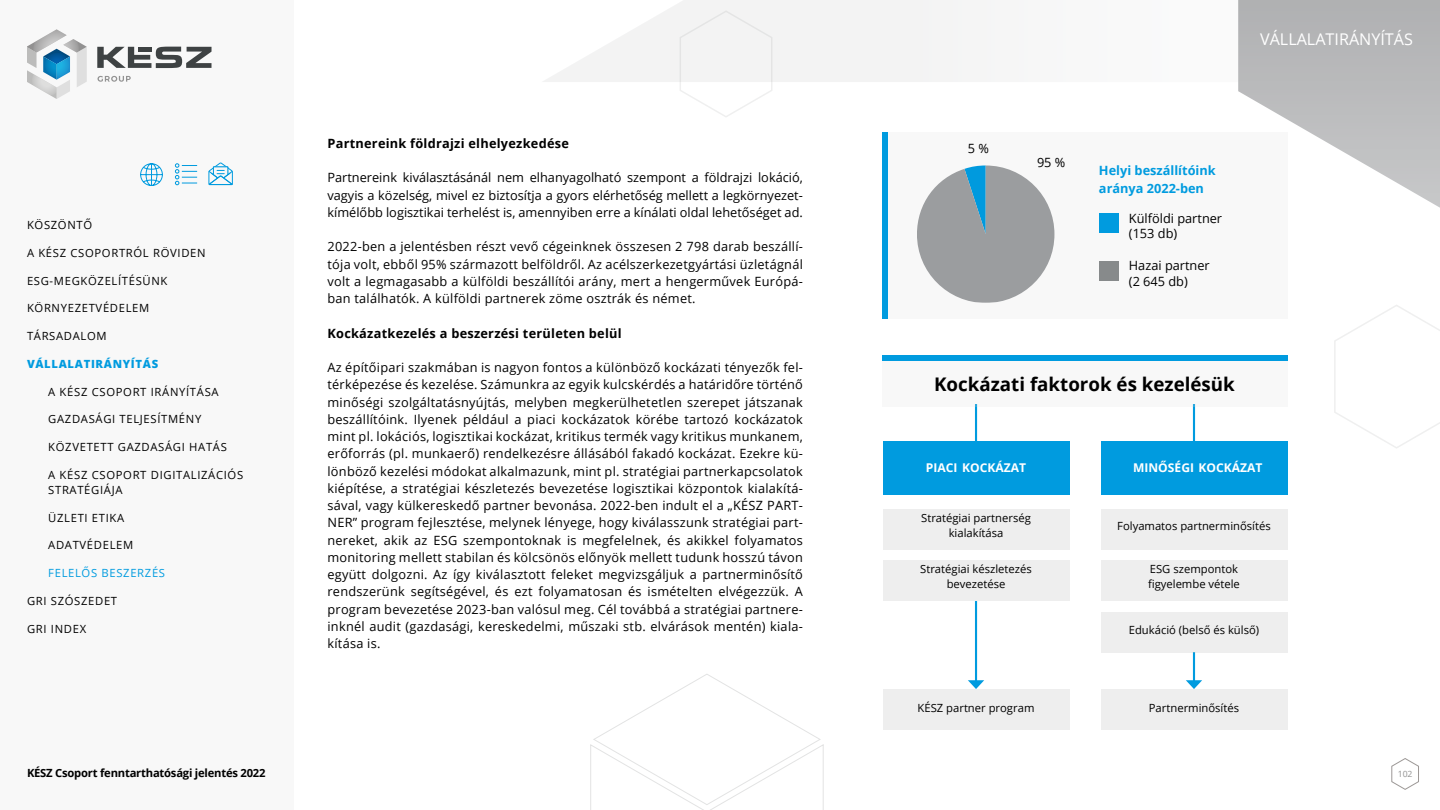
<style>
.page{position:relative;width:1440px;height:810px;background:#fff}
.page>*{position:absolute;margin:0;border:0;box-sizing:border-box;transform-origin:0 0}
.t1{font:700 18.75px "Open Sans";color:#000}
.t2{font:16.12px "Open Sans";color:#fff}
.t3{font:12.75px/17.2px "Open Sans";letter-spacing:.02em;color:#000;text-align:justify}
.t4{font:700 12.75px "Open Sans";letter-spacing:.02em;color:#000}
.t5{font:12.75px/15.3px "Open Sans";color:#000}
.t6{font:700 12.75px/17.2px "Open Sans";color:#009bdf}
.t7{font:700 12.08px "Open Sans";color:#fff}
.t8{font:11.25px/15px "Open Sans";letter-spacing:.06em;color:#000}
.t9{font:11.25px/15px "Open Sans";color:#000;text-align:center}
.t10{font:700 11.25px "Open Sans";letter-spacing:-.02em;color:#000}
.t11{font:800 11.25px "Open Sans";letter-spacing:.06em;color:#009bdf}
.t12{font:11.25px "Open Sans";letter-spacing:.06em;color:#009bdf}
.t13{font:8.7px "Open Sans";color:#000}
.t14{font:8.62px "Open Sans";color:#929292}
</style>
<div class="page">
<svg style="left:543px;top:0;width:419px;height:82px"></svg>
<svg style="left:1238px;top:0;width:202px;height:208px"></svg>
<div style="left:0;top:0;width:294px;height:810px;background:#f8f8f8"></div>
<svg style="left:27px;top:29px;width:60px;height:70px"></svg>
<svg style="left:44px;top:51px;width:26px;height:26px"></svg>
<svg style="left:97px;top:47px;width:115px;height:21px"></svg>
<svg style="left:98px;top:76px;width:33px;height:6px"></svg>
<div style="left:882px;top:133px;width:405px;height:186px;background:#f8f8f8"></div>
<div style="left:882px;top:133px;width:6px;height:186px;background:#009bdf"></div>
<div style="left:1099px;top:213px;width:19px;height:20px;background:#009bdf"></div>
<div style="left:1099px;top:261px;width:19px;height:20px;background:#878a8b"></div>
<svg style="left:917px;top:165px;width:137px;height:138px"></svg>
<hr style="left:975px;top:404px;width:2px;height:40px;background:#009bdf">
<hr style="left:975px;top:601px;width:2px;height:83px;background:#009bdf">
<svg style="left:968px;top:680px;width:16px;height:9px"></svg>
<hr style="left:1193px;top:404px;width:2px;height:40px;background:#009bdf">
<hr style="left:1193px;top:652px;width:2px;height:32px;background:#009bdf">
<svg style="left:1186px;top:680px;width:16px;height:9px"></svg>
<div style="left:882px;top:355px;width:405px;height:52px;background:#f8f8f8"></div>
<div style="left:883px;top:441px;width:186px;height:53px;background:#009bdf"></div>
<div style="left:1101px;top:441px;width:186px;height:53px;background:#009bdf"></div>
<div style="left:883px;top:509px;width:186px;height:41px;background:#eee"></div>
<div style="left:883px;top:561px;width:186px;height:40px;background:#eee"></div>
<div style="left:1101px;top:561px;width:186px;height:40px;background:#eee"></div>
<div style="left:1101px;top:612px;width:186px;height:40px;background:#eee"></div>
<div style="left:1101px;top:689px;width:186px;height:41px;background:#eee"></div>
<div style="left:883px;top:689px;width:186px;height:41px;background:#eee"></div>
<div style="left:1101px;top:509px;width:186px;height:41px;background:#eee"></div>
<div style="left:882px;top:355px;width:405px;height:6px;background:#009bdf"></div>
<svg style="left:1334px;top:305px;width:106px;height:143px"></svg>
<svg style="left:679px;top:9px;width:94px;height:108px"></svg>
<svg style="left:590px;top:674px;width:234px;height:136px"></svg>
<svg style="left:140px;top:163px;width:23px;height:23px"></svg>
<svg style="left:208px;top:162px;width:25px;height:23px"></svg>
<svg style="left:175px;top:163px;width:23px;height:23px"></svg>
<svg style="left:1391px;top:758px;width:28px;height:32px"></svg>
<p class="t8" style="left:27px;top:217px;width:67px">KÖSZÖNTŐ</p>
<p class="t8" style="left:27px;top:245px;width:180px">A KÉSZ CSOPORTRÓL RÖVIDEN</p>
<p class="t8" style="left:27px;top:273px;width:142px">ESG-MEGKÖZELÍTÉSÜNK</p>
<p class="t8" style="left:27px;top:300px;width:124px">KÖRNYEZETVÉDELEM</p>
<p class="t8" style="left:27px;top:328px;width:81px">TÁRSADALOM</p>
<p class="t11" style="left:27px;top:356px;width:133px">VÁLLALATIRÁNYÍTÁS</p>
<p class="t8" style="left:48px;top:384px;width:172px">A KÉSZ CSOPORT IRÁNYÍTÁSA</p>
<p class="t8" style="left:48px;top:412px;width:155px">GAZDASÁGI TELJESÍTMÉNY</p>
<p class="t8" style="left:48px;top:439px;width:180px">KÖZVETETT GAZDASÁGI HATÁS</p>
<p class="t8" style="left:48px;top:467px;width:197px">A KÉSZ CSOPORT DIGITALIZÁCIÓS<br>STRATÉGIÁJA</p>
<p class="t8" style="left:48px;top:510px;width:78px">ÜZLETI ETIKA</p>
<p class="t8" style="left:48px;top:538px;width:87px">ADATVÉDELEM</p>
<p class="t12" style="left:48px;top:565px;width:118px">FELELŐS BESZERZÉS</p>
<p class="t8" style="left:27px;top:593px;width:92px">GRI SZÓSZEDET</p>
<p class="t8" style="left:27px;top:621px;width:61px">GRI INDEX</p>
<p class="t10" style="left:27px;top:765px;width:240px">KÉSZ Csoport fenntarthatósági jelentés 2022</p>
<p class="t4" style="left:327px;top:134px;width:243px">Partnereink földrajzi elhelyezkedése</p>
<p class="t3" style="left:327px;top:169px;width:477px">Partnereink kiválasztásánál nem elhanyagolható szempont a földrajzi lokáció, vagyis a közelség, mivel ez biztosítja a gyors elérhetőség mellett a legkörnyezet&shy;kímélőbb logisztikai terhelést is, amennyiben erre a kínálati oldal lehetőséget ad.</p>
<p class="t3" style="left:327px;top:238px;width:477px">2022-ben a jelentésben részt vevő cégeinknek összesen 2 798 darab beszállí&shy;tója volt, ebből 95% származott belföldről. Az acélszerkezetgyártási üzletágnál volt a legmagasabb a külföldi beszállítói arány, mert a hengerművek Európá&shy;ban találhatók. A külföldi partnerek zöme osztrák és német.</p>
<p class="t4" style="left:327px;top:324px;width:296px">Kockázatkezelés a beszerzési területen belül</p>
<p class="t3" style="left:327px;top:358px;width:477px">Az építőipari szakmában is nagyon fontos a különböző kockázati tényezők fel&shy;térképezése és kezelése. Számunkra az egyik kulcskérdés a határidőre történő minőségi szolgáltatásnyújtás, melyben megkerülhetetlen szerepet játszanak beszállítóink. Ilyenek például a piaci kockázatok körébe tartozó kockázatok mint pl. lokációs, logisztikai kockázat, kritikus termék vagy kritikus munkanem, erőforrás (pl. munkaerő) rendelkezésre állásából fakadó kockázat. Ezekre kü&shy;lönböző kezelési módokat alkalmazunk, mint pl. stratégiai partnerkapcsolatok kiépítése, a stratégiai készletezés bevezetése logisztikai központok kialakítá&shy;sával, vagy külkereskedő partner bevonása. 2022-ben indult el a „KÉSZ PART-NER” program fejlesztése, melynek lényege, hogy kiválasszunk stratégiai part&shy;nereket, akik az ESG szempontoknak is megfelelnek, és akikkel folyamatos monitoring mellett stabilan és kölcsönös előnyök mellett tudunk hosszú távon együtt dolgozni. Az így kiválasztott feleket megvizsgáljuk a partnerminősítő rendszerünk segítségével, és ezt folyamatosan és ismételten elvégezzük. A program bevezetése 2023-ban valósul meg. Cél továbbá a stratégiai partnere&shy;inknél audit (gazdasági, kereskedelmi, műszaki stb. elvárások mentén) kiala&shy;kítása is.</p>
<p class="t2" style="left:1260px;top:28px;width:154px">VÁLLALATIRÁNYÍTÁS</p>
<p class="t3" style="left:968px;top:140px;width:23px">5 %</p>
<p class="t13" style="left:964px;top:150px;width:14px">5%</p>
<p class="t3" style="left:1037px;top:153px;width:30px">95 %</p>
<p class="t6" style="left:1099px;top:162px;width:118px">Helyi beszállítóink aránya 2022-ben</p>
<p class="t5" style="left:1129px;top:210px;width:95px">Külföldi partner (153 db)</p>
<p class="t5" style="left:1129px;top:258px;width:82px">Hazai partner (2 645 db)</p>
<p class="t13" style="left:1104px;top:214px;width:99px">Hazai partner (2 645 db)</p>
<p class="t13" style="left:1103px;top:228px;width:101px">Külföldi partner (153 db)</p>
<h1 class="t1" style="left:934px;top:371px;width:302px">Kockázati faktorok és kezelésük</h1>
<p class="t7" style="left:926px;top:459px;width:102px">PIACI KOCKÁZAT</p>
<p class="t7" style="left:1133px;top:459px;width:131px">MINŐSÉGI KOCKÁZAT</p>
<p class="t9" style="left:921px;top:510px;width:111px">Stratégiai partnerség kialakítása</p>
<p class="t9" style="left:920px;top:562px;width:113px">Stratégiai készletezés bevezetése</p>
<p class="t9" style="left:1148px;top:562px;width:93px;text-align:left">ESG szempontok figyelembe vétele</p>
<p class="t9" style="left:1129px;top:622px;width:132px">Edukáció (belső és külső)</p>
<p class="t9" style="left:1117px;top:518px;width:155px">Folyamatos partnerminősítés</p>
<p class="t9" style="left:918px;top:700px;width:118px">KÉSZ partner program</p>
<p class="t9" style="left:1149px;top:700px;width:92px">Partnerminősítés</p>
<p class="t14" style="left:1398px;top:768px;width:16px">102</p>
</div>
